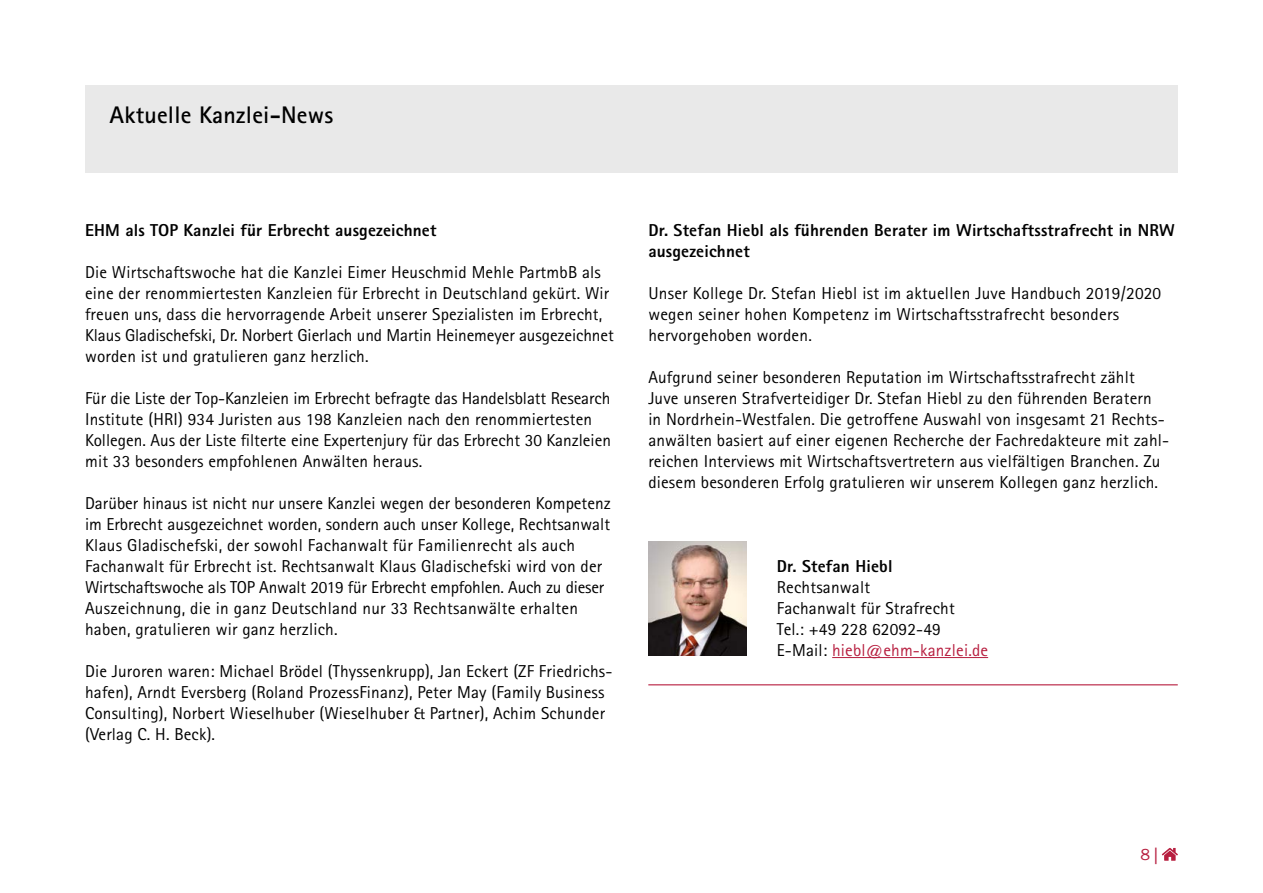
<style>
.page{position:relative;width:1263px;height:893px;background:#fff}
.page>*{position:absolute;margin:0;border:0;box-sizing:border-box;transform-origin:0 0}
.t1{font:700 24px "Rotis Sans Serif Std";letter-spacing:.01em;color:#000}
.t2{font:17.25px/21px "Rotis Sans Serif Std";letter-spacing:.01em;color:#000}
.t3{font:800 17.25px/21px "Rotis Sans Serif Std";letter-spacing:.01em;color:#000}
.t4{font:16.5px "Franklin Gothic Itc T";color:#b71e3f}
.s1{color:#b71e3f}
.s2{font-family:"News Gothic Std"}
</style>
<div class="page">
<div style="left:85px;top:85px;width:1093px;height:88px;background:#e9e9e9"></div>
<hr style="left:832px;top:657px;width:156px;height:1px;background:#b71e3f">
<hr style="left:648px;top:684px;width:530px;height:1px;background:#b71e3f">
<svg style="left:1162px;top:848px;width:16px;height:13px"></svg>
<img style="left:648px;top:541px;width:98px;height:115px">
<h1 class="t1" style="left:109px;top:99px;width:225px">Aktuelle Kanzlei-News</h1>
<p class="t3" style="left:85px;top:219px;width:353px">EHM als TOP Kanzlei für Erbrecht ausgezeichnet</p>
<p class="t2" style="left:85px;top:261px;width:530px">Die Wirtschaftswoche hat die Kanzlei Eimer Heuschmid Mehle PartmbB als eine der renommiertesten Kanzleien für Erbrecht in Deutschland gekürt. Wir freuen uns, dass die hervorragende Arbeit unserer Spezialisten im Erbrecht, Klaus Gladischefski, Dr. Norbert Gierlach und Martin Heinemeyer ausgezeichnet worden ist und gratulieren ganz herzlich.</p>
<p class="t2" style="left:85px;top:387px;width:527px">Für die Liste der Top-Kanzleien im Erbrecht befragte das Handelsblatt Research Institute (HRI) 934 Juristen aus 198 Kanzleien nach den renommiertesten Kollegen. Aus der Liste filterte eine Expertenjury für das Erbrecht 30 Kanzleien mit 33 besonders empfohlenen Anwälten heraus.</p>
<p class="t2" style="left:85px;top:492px;width:527px">Darüber hinaus ist nicht nur unsere Kanzlei wegen der besonderen Kompetenz im Erbrecht ausgezeichnet worden, sondern auch unser Kollege, Rechtsanwalt Klaus Gladischefski, der sowohl Fachanwalt für Familienrecht als auch Fachanwalt für Erbrecht ist. Rechtsanwalt Klaus Gladischefski wird von der Wirtschaftswoche als TOP Anwalt 2019 für Erbrecht empfohlen. Auch zu dieser Auszeichnung, die in ganz Deutschland nur 33 Rechtsanwälte erhalten haben, gratulieren wir ganz herzlich.</p>
<p class="t2" style="left:85px;top:660px;width:529px">Die Juroren waren: Michael Brödel (Thyssenkrupp), Jan Eckert (ZF Friedrichs&shy;hafen), Arndt Eversberg (Roland ProzessFinanz), Peter May (Family Business Consulting), Norbert Wieselhuber (Wieselhuber &amp; Partner), Achim Schunder (Verlag C. H. Beck).</p>
<p class="t3" style="left:648px;top:219px;width:528px">Dr. Stefan Hiebl als führenden Berater im Wirtschaftsstrafrecht in NRW ausgezeichnet</p>
<p class="t2" style="left:648px;top:282px;width:514px">Unser Kollege Dr. Stefan Hiebl ist im aktuellen Juve Handbuch 2019/2020 wegen seiner hohen Kompetenz im Wirtschaftsstrafrecht besonders hervorgehoben worden.</p>
<p class="t2" style="left:648px;top:366px;width:522px">Aufgrund seiner besonderen Reputation im Wirtschaftsstrafrecht zählt Juve unseren Strafverteidiger Dr. Stefan Hiebl zu den führenden Beratern<br>in Nordrhein-Westfalen. Die getroffene Auswahl von insgesamt 21 Rechts&shy;anwälten basiert auf einer eigenen Recherche der Fachredakteure mit zahl&shy;reichen Interviews mit Wirtschaftsvertretern aus vielfältigen Branchen. Zu diesem besonderen Erfolg gratulieren wir unserem Kollegen ganz herzlich.</p>
<p class="t3" style="left:777px;top:555px;width:117px">Dr. Stefan Hiebl</p>
<p class="t2" style="left:777px;top:576px;width:213px">Rechtsanwalt<br>Fachanwalt für Strafrecht<br>Tel.: +49 228 62092-49<br>E-Mail: <span class="s1">hiebl@ehm-kanzlei.de</span></p>
<p class="t4" style="left:1140px;top:845px;width:19px">8 <span class="s2">|</span></p>
</div>
